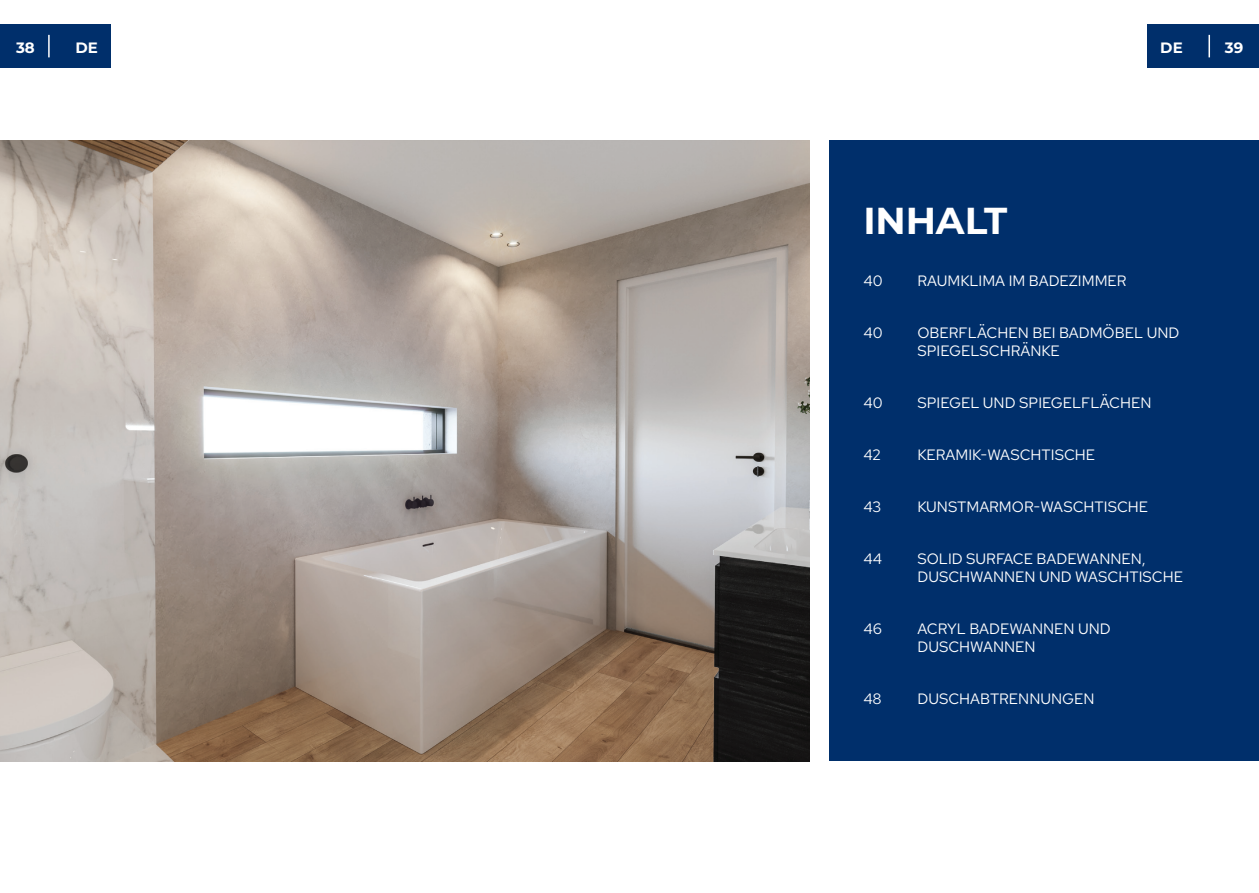
<style>
.page{position:relative;width:1259px;height:893px;background:#fff}
.page>*{position:absolute;margin:0;border:0;box-sizing:border-box;transform-origin:0 0}
.t1{font:700 37.5px "Montserrat";letter-spacing:-.005em;color:#fff}
.t2{font:15px/18px "Red Hat Text";color:#fff}
.t3{font:700 15px "Montserrat";color:#fff}
</style>
<div class="page">
<div style="left:1147px;top:24px;width:112px;height:44px;background:#002f6b"></div>
<div style="left:0;top:24px;width:111px;height:44px;background:#002f6b"></div>
<hr style="left:1208px;top:35px;width:2px;height:22px;background:#fff">
<hr style="left:48px;top:35px;width:2px;height:22px;background:#fff">
<div style="left:829px;top:140px;width:430px;height:621px;background:#002f6b"></div>
<img style="left:0;top:140px;width:809px;height:621px">
<p class="t3" style="left:16px;top:37px;width:20px">38</p>
<p class="t3" style="left:75px;top:37px;width:24px">DE</p>
<p class="t3" style="left:1160px;top:37px;width:24px">DE</p>
<p class="t3" style="left:1224px;top:37px;width:20px">39</p>
<h1 class="t1" style="left:863px;top:193px;width:145px">INHALT</h1>
<p class="t2" style="left:863px;top:271px;width:21px">40</p>
<p class="t2" style="left:917px;top:271px;width:211px">RAUMKLIMA IM BADEZIMMER</p>
<p class="t2" style="left:863px;top:323px;width:21px">40</p>
<p class="t2" style="left:917px;top:323px;width:263px">OBERFLÄCHEN BEI BADMÖBEL UND<br>SPIEGELSCHRÄNKE</p>
<p class="t2" style="left:863px;top:393px;width:21px">40</p>
<p class="t2" style="left:917px;top:393px;width:235px">SPIEGEL UND SPIEGELFLÄCHEN</p>
<p class="t2" style="left:863px;top:445px;width:19px">42</p>
<p class="t2" style="left:917px;top:445px;width:179px">KERAMIK-WASCHTISCHE</p>
<p class="t2" style="left:863px;top:497px;width:19px">43</p>
<p class="t2" style="left:917px;top:497px;width:232px">KUNSTMARMOR-WASCHTISCHE</p>
<p class="t2" style="left:863px;top:549px;width:20px">44</p>
<p class="t2" style="left:917px;top:549px;width:267px">SOLID SURFACE BADEWANNEN,<br>DUSCHWANNEN UND WASCHTISCHE</p>
<p class="t2" style="left:863px;top:619px;width:20px">46</p>
<p class="t2" style="left:917px;top:619px;width:195px">ACRYL BADEWANNEN UND<br>DUSCHWANNEN</p>
<p class="t2" style="left:863px;top:689px;width:20px">48</p>
<p class="t2" style="left:917px;top:689px;width:179px">DUSCHABTRENNUNGEN</p>
</div>
